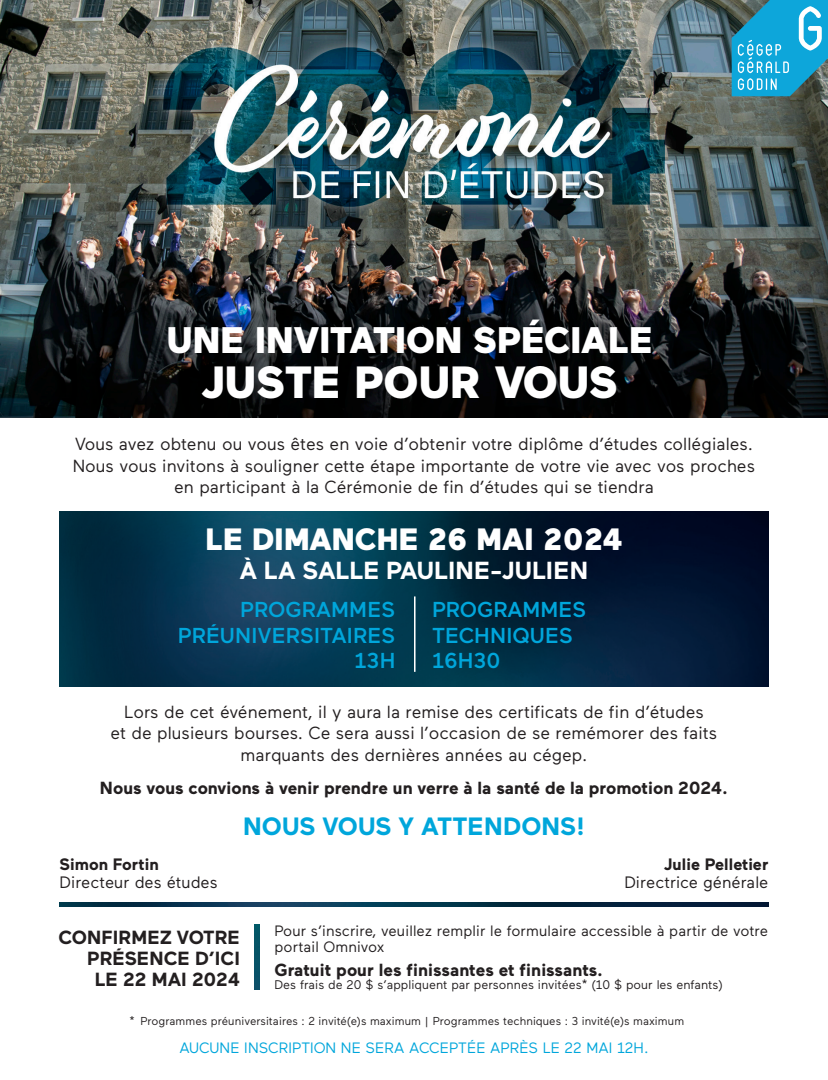
<style>
.page{position:relative;width:828px;height:1080px;background:#fff}
.page>*{position:absolute;margin:0;border:0;box-sizing:border-box;transform-origin:0 0}
.t1{font:900 45px "Maax";color:#fff}
.t2{font:900 36.9px "Maax";color:#fff}
.t3{font:900 30.8px "Maax";color:#fff}
.t4{font:700 25px "Maax";color:#00a6db}
.t5{font:700 24.65px "Maax";color:#fff}
.t6{font:500 21.55px/25.9px "Maax";color:#00a6db;text-align:right}
.t7{font:700 19px/21px "Maax";color:#231f20;text-align:right}
.t8{font:17.5px/21.5px "Maax";color:#231f20;text-align:center}
.t9{font:700 17.5px "Maax";color:#231f20}
.t10{font:16.5px "Maax";color:#231f20}
.t11{font:700 16.5px "Maax";color:#231f20}
.t12{font:15px/16px "Maax";color:#231f20}
.t13{font:15px "Maax";color:#00a6db}
.t14{font:12.5px "Maax";color:#231f20}
.t15{font:11.5px "Maax";color:#231f20}
</style>
<div class="page">
<img style="left:0;top:0;width:828px;height:418px">
<img style="left:60px;top:511px;width:708px;height:176px">
<img style="left:60px;top:902px;width:708px;height:5px">
<img style="left:255px;top:925px;width:4px;height:65px">
<hr style="left:414px;top:596px;width:2px;height:76px;background:#fff">
<svg style="left:732px;top:0;width:96px;height:96px;background:#31a3c8"></svg>
<p class="t2" style="left:167px;top:319px;width:487px">UNE INVITATION SPÉCIALE</p>
<p class="t1" style="left:201px;top:357px;width:418px">JUSTE POUR VOUS</p>
<p class="t8" style="left:73px;top:434px;width:684px">Vous avez obtenu ou vous êtes en voie d’obtenir votre diplôme d’études collégiales.<br>Nous vous invitons à souligner cette étape importante de votre vie avec vos proches en participant à la Cérémonie de fin d’études qui se tiendra</p>
<p class="t3" style="left:206px;top:521px;width:418px">LE DIMANCHE 26 MAI 2024</p>
<p class="t5" style="left:240px;top:557px;width:350px">À LA SALLE PAULINE-JULIEN</p>
<p class="t6" style="left:178px;top:596px;width:219px">PROGRAMMES<br>PRÉUNIVERSITAIRES<br>13H</p>
<p class="t6" style="left:432px;top:596px;width:156px;text-align:left">PROGRAMMES<br>TECHNIQUES<br>16H30</p>
<p class="t8" style="left:111px;top:701px;width:608px">Lors de cet événement, il y aura la remise des certificats de fin d’études<br>et de plusieurs bourses. Ce sera aussi l’occasion de se remémorer des faits marquants des dernières années au cégep.</p>
<p class="t9" style="left:100px;top:779px;width:630px">Nous vous convions à venir prendre un verre à la santé de la promotion 2024.</p>
<p class="t4" style="left:243px;top:813px;width:343px">NOUS VOUS Y ATTENDONS!</p>
<p class="t11" style="left:60px;top:856px;width:101px">Simon Fortin</p>
<p class="t10" style="left:60px;top:873px;width:160px">Directeur des études</p>
<p class="t11" style="left:664px;top:856px;width:106px">Julie Pelletier</p>
<p class="t10" style="left:624px;top:873px;width:145px">Directrice générale</p>
<p class="t7" style="left:58px;top:927px;width:183px">CONFIRMEZ VOTRE<br>PRÉSENCE D’ICI<br>LE 22 MAI 2024</p>
<p class="t12" style="left:274px;top:923px;width:495px">Pour s’inscrire, veuillez remplir le formulaire accessible à partir de votre portail Omnivox</p>
<p class="t15" style="left:130px;top:1014px;width:556px">* Programmes préuniversitaires : 2 invité(e)s maximum | Programmes techniques : 3 invité(e)s maximum</p>
<p class="t9" style="left:275px;top:960px;width:330px">Gratuit pour les finissantes et finissants.</p>
<p class="t14" style="left:275px;top:978px;width:450px">Des frais de 20 $ s’appliquent par personnes invitées* (10 $ pour les enfants)</p>
<p class="t13" style="left:179px;top:1040px;width:471px">AUCUNE INSCRIPTION NE SERA ACCEPTÉE APRÈS LE 22 MAI 12H.</p>
</div>
